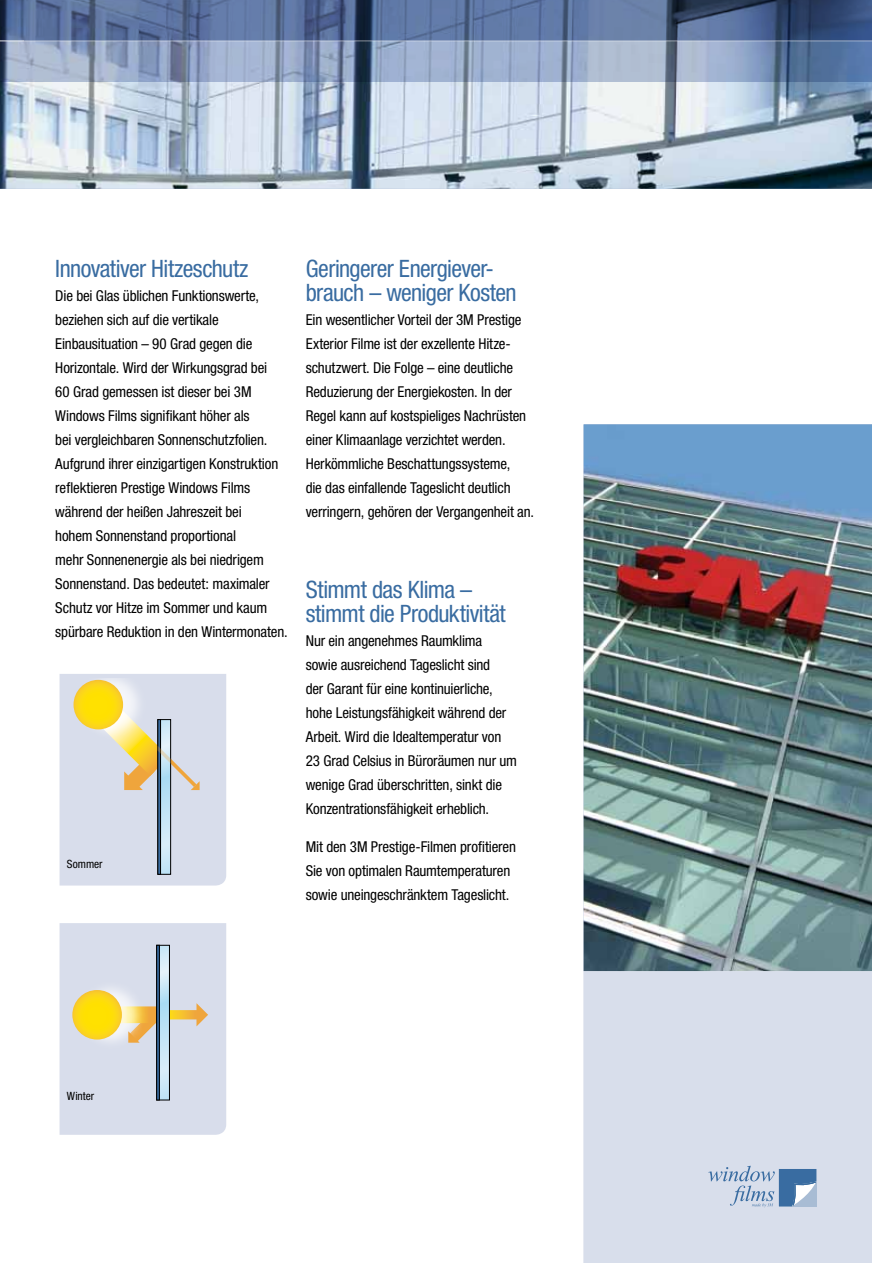
<style>
.page{position:relative;width:872px;height:1263px;background:#fff}
.page>*{position:absolute;margin:0;border:0;box-sizing:border-box;transform-origin:0 0}
.t1{font:condensed 24px/24px "Helvetica Neue";letter-spacing:-.025em;color:#396ca1}
.t2{font:condensed 15px/24px "Helvetica Neue";letter-spacing:-.01em;color:#000}
.t3{font:condensed 11.4px "Helvetica Neue";color:#000}
</style>
<div class="page">
<img style="left:0;top:82px;width:872px;height:107px">
<svg style="left:0;top:40px;width:872px;height:42px;background:#90a2c0"></svg>
<svg style="left:0;top:0;width:872px;height:40px;background:#536994"></svg>
<hr style="left:0;top:41px;width:872px;height:1px;background:#fff">
<svg style="left:0;top:41px;width:24px;height:1px"></svg>
<svg style="left:60px;top:674px;width:166px;height:211px;background:#d3d7de"></svg>
<img style="left:72px;top:678px;width:79px;height:66px">
<svg style="left:73px;top:680px;width:50px;height:49px;background:#fcd814"></svg>
<svg style="left:60px;top:923px;width:166px;height:212px;background:#d7d9d7"></svg>
<img style="left:583px;top:424px;width:289px;height:547px">
<div style="left:583px;top:971px;width:289px;height:292px;background:#d8deeb"></div>
<svg style="left:708px;top:1166px;width:108px;height:41px"></svg>
<h1 class="t1" style="left:55px;top:256px;width:195px">Innovativer Hitzeschutz</h1>
<p class="t2" style="left:55px;top:283px;width:234px">Die bei Glas üblichen Funktionswerte, beziehen sich auf die vertikale Einbausituation – 90 Grad gegen die Horizontale. Wird der Wirkungsgrad bei<br>60 Grad gemessen ist dieser bei 3M Windows Films signifikant höher als<br>bei vergleichbaren Sonnenschutzfolien.<br>Aufgrund ihrer einzigartigen Konstruktion reflektieren Prestige Windows Films während der heißen Jahreszeit bei<br>hohem Sonnenstand proportional<br>mehr Sonnenenergie als bei niedrigem Sonnenstand. Das bedeutet: maximaler Schutz vor Hitze im Sommer und kaum spürbare Reduktion in den Wintermonaten.</p>
<p class="t3" style="left:67px;top:858px;width:37px">Sommer</p>
<h1 class="t1" style="left:306px;top:256px;width:212px">Geringerer Energiever&shy;brauch – weniger Kosten</h1>
<p class="t2" style="left:306px;top:307px;width:230px">Ein wesentlicher Vorteil der 3M Prestige Exterior Filme ist der exzellente Hitze&shy;schutzwert. Die Folge – eine deutliche Reduzierung der Energiekosten. In der Regel kann auf kostspieliges Nachrüsten einer Klimaanlage verzichtet werden.<br>Herkömmliche Beschattungssysteme,<br>die das einfallende Tageslicht deutlich verringern, gehören der Vergangenheit an.</p>
<h1 class="t1" style="left:306px;top:578px;width:202px">Stimmt das Klima – stimmt die Produktivität</h1>
<p class="t2" style="left:306px;top:629px;width:213px">Nur ein angenehmes Raumklima sowie ausreichend Tageslicht sind<br>der Garant für eine kontinuierliche, hohe Leistungsfähigkeit während der Arbeit. Wird die Idealtemperatur von 23 Grad Celsius in Büroräumen nur um wenige Grad überschritten, sinkt die Konzentrationsfähigkeit erheblich.</p>
<p class="t2" style="left:306px;top:834px;width:212px">Mit den 3M Prestige-Filmen profitieren<br>Sie von optimalen Raumtemperaturen sowie uneingeschränktem Tageslicht.</p>
<p class="t3" style="left:67px;top:1089px;width:29px">Winter</p>
</div>
